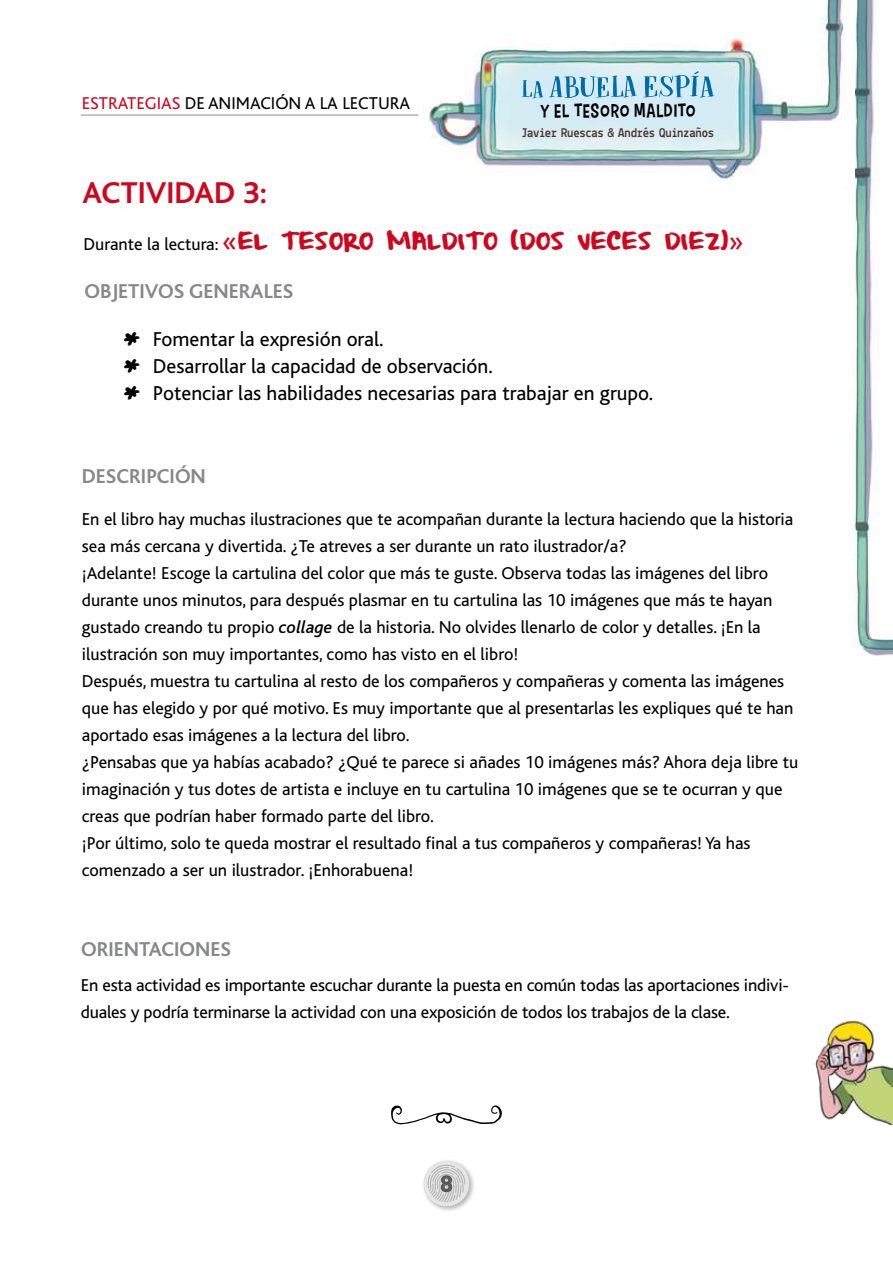
<style>
.page{position:relative;width:893px;height:1263px;background:#fff}
.page>*{position:absolute;margin:0;border:0;box-sizing:border-box;transform-origin:0 0}
.t1{font:700 31.5px "Bliss";color:#cd071e}
.t2{font:700 24px "Lekton";color:#58585a}
.t3{font:21px/27px "Bliss";color:#000}
.t4{font:21px "From Where You Are";color:#cd071e}
.t5{font:700 21px "Bliss";color:#87888a}
.t6{font:18.6px "Carton Six";letter-spacing:.05em;color:#000}
.t7{font:18px/27px "Bliss";color:#000}
.t8{font:17.85px "Bliss";color:#000}
.t9{font:700 13.35px "Lekton";letter-spacing:-.025em;color:#54302e;scale:.95 1}
.s1{color:#cd071e}
.s2{font-family:"Bliss";font-size:18px;color:#000}
.s3{font-family:"Bliss";font-size:27px}
.s4{font-family:"From Where You Are"}
.s5{font-weight:500;font-style:italic}
</style>
<div class="page">
<img style="left:845px;top:0;width:48px;height:656px">
<img style="left:418px;top:0;width:436px;height:185px">
<svg style="left:549px;top:76px;width:88px;height:22px;background:#8dc0da"></svg>
<svg style="left:521px;top:80px;width:22px;height:18px"></svg>
<svg style="left:643px;top:71px;width:71px;height:26px;background:#97c6de"></svg>
<hr style="left:81px;top:114px;width:337px;height:2px;background:#b1b3b4">
<div style="left:422px;top:1159px;width:54px;height:54px;background:#000;opacity:.28"></div>
<svg style="left:422px;top:1159px;width:49px;height:49px"></svg>
<svg style="left:391px;top:1105px;width:111px;height:19px"></svg>
<img style="left:815px;top:1020px;width:78px;height:106px">
<p class="t8" style="left:82px;top:94px;width:330px"><span class="s1">ESTRATEGIAS</span> DE ANIMACIÓN A LA LECTURA</p>
<h1 class="t1" style="left:83px;top:176px;width:186px">ACTIVIDAD 3:</h1>
<p class="t6" style="left:540px;top:100px;width:157px">Y EL TESORO MALDITO</p>
<p class="t9" style="left:522px;top:124px;width:204px">Javier Ruescas &amp; Andrés Quinzaños</p>
<p class="t4" style="left:84px;top:231px;width:661px"><span class="s2">Durante la lectura:</span> <span class="s3">«</span>EL TESORO MALDITO (DOS VECES DIEZ)<span class="s3">»</span></p>
<p class="t5" style="left:84px;top:280px;width:210px">OBJETIVOS GENERALES</p>
<p class="t3" style="left:124px;top:326px;width:531px"><span class="s4">*</span> Fomentar la expresión oral.<br><span class="s4">*</span> Desarrollar la capacidad de observación.<br><span class="s4">*</span> Potenciar las habilidades necesarias para trabajar en grupo.</p>
<p class="t5" style="left:82px;top:465px;width:126px">DESCRIPCIÓN</p>
<p class="t7" style="left:82px;top:506px;width:718px">En el libro hay muchas ilustraciones que te acompañan durante la lectura haciendo que la historia sea más cercana y divertida. ¿Te atreves a ser durante un rato ilustrador/a?<br>¡Adelante! Escoge la cartulina del color que más te guste. Observa todas las imágenes del libro durante unos minutos, para después plasmar en tu cartulina las 10 imágenes que más te hayan gustado creando tu propio <span class="s5">collage</span> de la historia. No olvides llenarlo de color y detalles. ¡En la ilustración son muy importantes, como has visto en el libro!<br>Después, muestra tu cartulina al resto de los compañeros y compañeras y comenta las imágenes que has elegido y por qué motivo. Es muy importante que al presentarlas les expliques qué te han aportado esas imágenes a la lectura del libro.<br>¿Pensabas que ya habías acabado? ¿Qué te parece si añades 10 imágenes más? Ahora deja libre tu imaginación y tus dotes de artista e incluye en tu cartulina 10 imágenes que se te ocurran y que creas que podrían haber formado parte del libro.<br>¡Por último, solo te queda mostrar el resultado final a tus compañeros y compañeras! Ya has comenzado a ser un ilustrador. ¡Enhorabuena!</p>
<p class="t5" style="left:81px;top:938px;width:151px">ORIENTACIONES</p>
<p class="t7" style="left:81px;top:972px;width:710px">En esta actividad es importante escuchar durante la puesta en común todas las aportaciones indivi&shy;duales y podría terminarse la actividad con una exposición de todos los trabajos de la clase.</p>
<h2 class="t2" style="left:440px;top:1169px;width:13px">8</h2>
</div>
